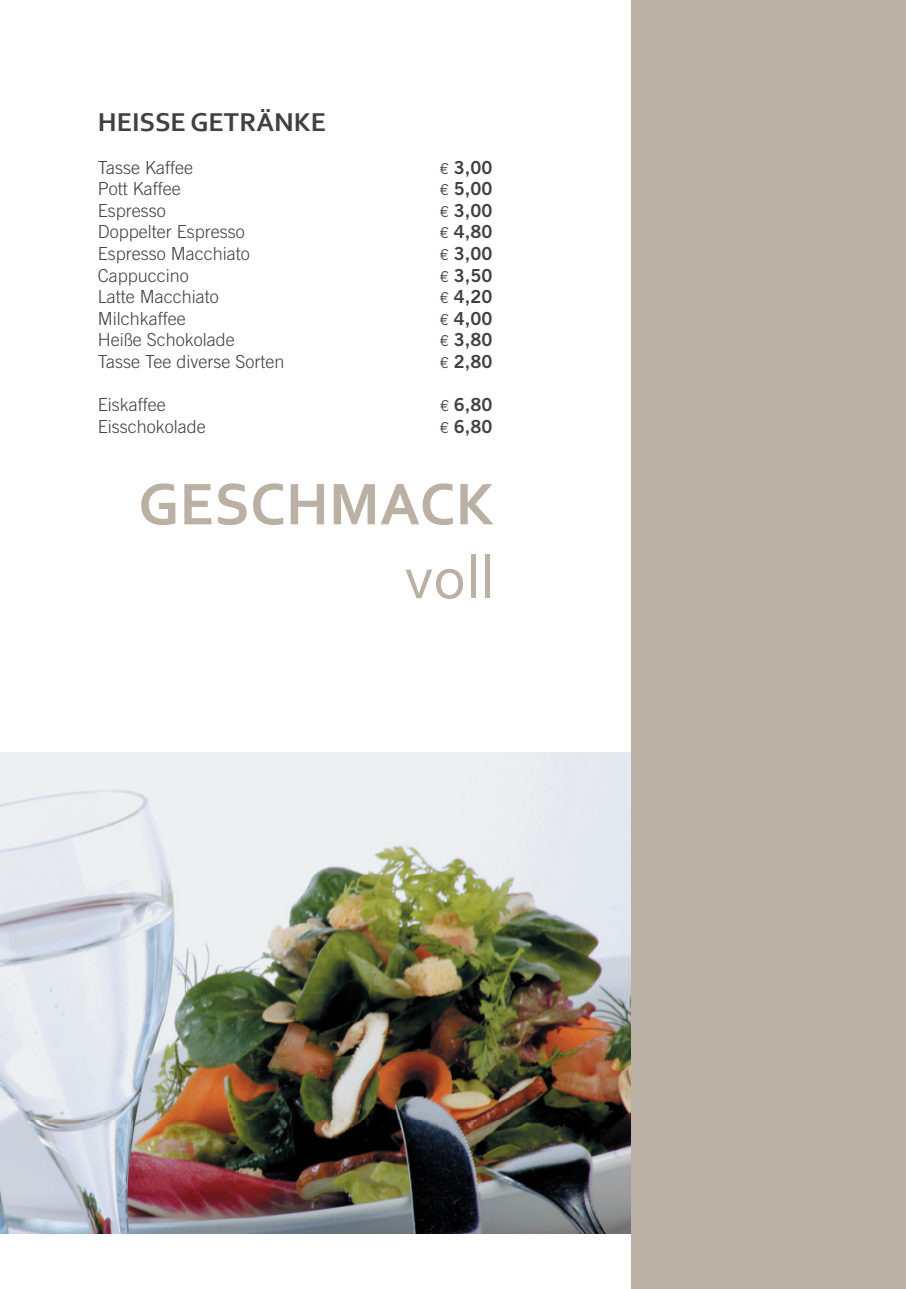
<style>
.page{position:relative;width:906px;height:1289px;background:#fff}
.page>*{position:absolute;margin:0;border:0;box-sizing:border-box;transform-origin:0 0}
.t1{font:700 61.5px "Corbel";color:#bbb0a4}
.t2{font:61.5px "Corbel";color:#bbb0a4}
.Heading_1{font:700 27px "Corbel";color:#424041}
.t3{font:300 18px "Trade Gothic LT Std";color:#424041}
.t4{font:18px "Trade Gothic LT Std Bd 2";color:#424041}
.s1{font-family:"Trade Gothic LT Std";font-size:15px}
</style>
<div class="page">
<img style="left:0;top:752px;width:631px;height:481px">
<div style="left:631px;top:0;width:275px;height:1288px;background:#bbb0a4"></div>
<p class="Heading_1" style="left:98px;top:105px;width:230px">HEISSE GETRÄNKE</p>
<p class="t3" style="left:98px;top:156px;width:97px">Tasse Kaffee</p>
<p class="t4" style="left:440px;top:156px;width:54px"><span class="s1">€</span> 3,00</p>
<p class="t3" style="left:98px;top:178px;width:85px">Pott Kaffee</p>
<p class="t4" style="left:440px;top:178px;width:54px"><span class="s1">€</span> 5,00</p>
<p class="t3" style="left:98px;top:200px;width:69px">Espresso</p>
<p class="t4" style="left:440px;top:199px;width:54px"><span class="s1">€</span> 3,00</p>
<p class="t3" style="left:98px;top:221px;width:149px">Doppelter Espresso</p>
<p class="t4" style="left:440px;top:221px;width:54px"><span class="s1">€</span> 4,80</p>
<p class="t3" style="left:98px;top:243px;width:153px">Espresso Macchiato</p>
<p class="t4" style="left:440px;top:242px;width:54px"><span class="s1">€</span> 3,00</p>
<p class="t3" style="left:98px;top:264px;width:93px">Cappuccino</p>
<p class="t4" style="left:440px;top:264px;width:54px"><span class="s1">€</span> 3,50</p>
<p class="t3" style="left:98px;top:286px;width:123px">Latte Macchiato</p>
<p class="t4" style="left:440px;top:286px;width:54px"><span class="s1">€</span> 4,20</p>
<p class="t3" style="left:98px;top:308px;width:90px">Milchkaffee</p>
<p class="t4" style="left:440px;top:307px;width:54px"><span class="s1">€</span> 4,00</p>
<p class="t3" style="left:98px;top:329px;width:139px">Heiße Schokolade</p>
<p class="t4" style="left:440px;top:329px;width:54px"><span class="s1">€</span> 3,80</p>
<p class="t3" style="left:98px;top:351px;width:188px">Tasse Tee diverse Sorten</p>
<p class="t4" style="left:440px;top:350px;width:54px"><span class="s1">€</span> 2,80</p>
<p class="t3" style="left:98px;top:394px;width:70px">Eiskaffee</p>
<p class="t4" style="left:440px;top:394px;width:54px"><span class="s1">€</span> 6,80</p>
<p class="t3" style="left:98px;top:416px;width:110px">Eisschokolade</p>
<p class="t4" style="left:440px;top:415px;width:54px"><span class="s1">€</span> 6,80</p>
<p class="t1" style="left:138px;top:466px;width:358px">GESCHMACK</p>
<p class="t2" style="left:405px;top:540px;width:91px">voll</p>
</div>
